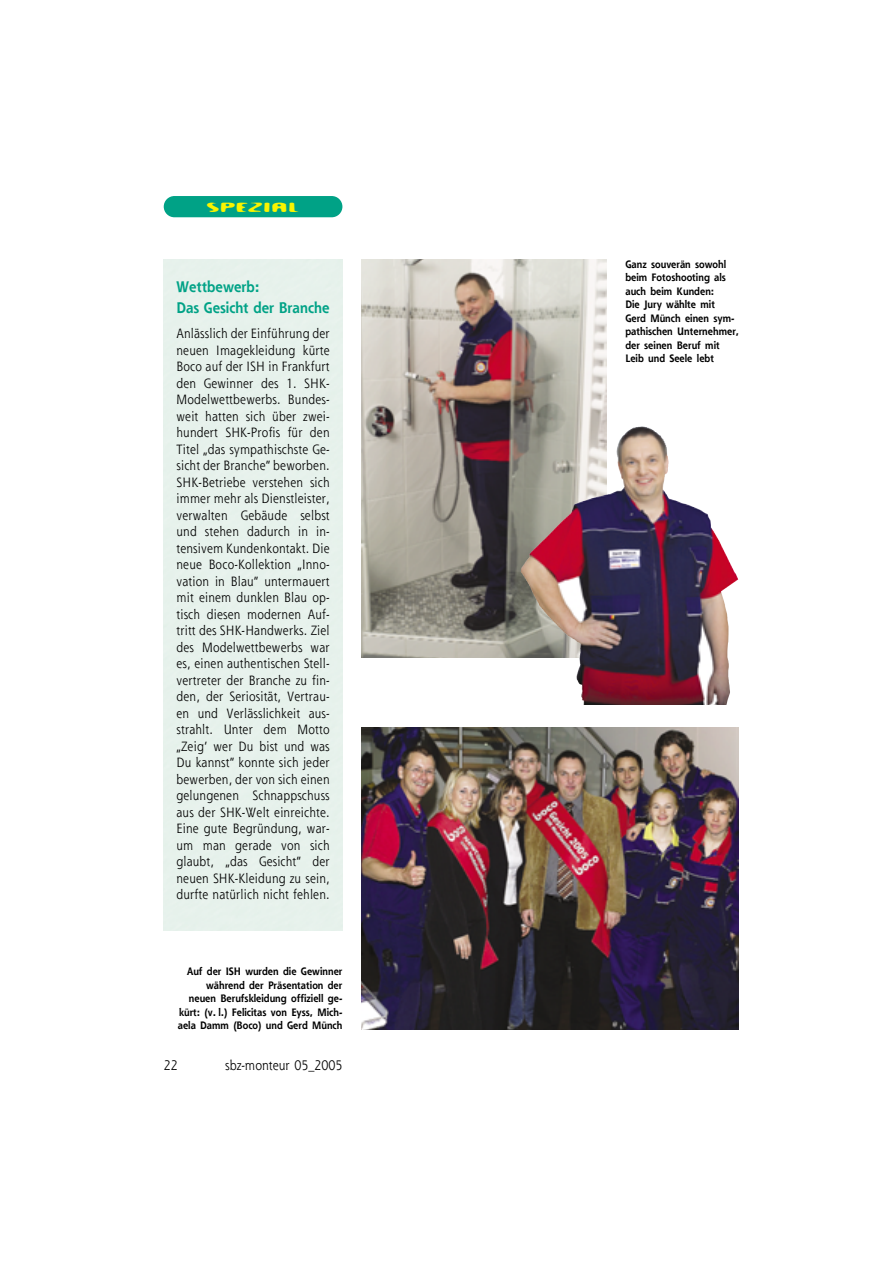
<style>
.page{position:relative;width:893px;height:1263px;background:#fff}
.page>*{position:absolute;margin:0;border:0;box-sizing:border-box;transform-origin:0 0}
.t1{font:19.5px "Dioptrin";letter-spacing:.09em;color:#f8f400;scale:.9 1}
.t2{font:700 15px/21.6px "Shannon";color:#00a286;scale:.9 1}
.t3{font:13.5px "Shannon";color:#000;scale:.9 1}
.t4{font:13.2px/16.5px "Shannon";letter-spacing:.015em;color:#000;text-align:justify;scale:.9 1}
.t5{font:700 10.5px/13.5px "Shannon";color:#000;scale:.9 1}
</style>
<div class="page">
<div style="left:164px;top:196px;width:178px;height:21px;background:#00a286;border-radius:11px"></div>
<img style="left:361px;top:260px;width:245px;height:397px">
<img style="left:547px;top:429px;width:191px;height:276px">
<img style="left:361px;top:728px;width:377px;height:301px">
<h1 class="t1" style="left:207px;top:193px;width:104px">SPEZIAL</h1>
<p class="t2" style="left:176px;top:277px;width:172px">Wettbewerb:<br>Das Gesicht der Branche</p>
<p class="t4" style="left:176px;top:326px;width:172px">Anlässlich der Einführung der neuen Imagekleidung kürte Boco auf der ISH in Frankfurt den Gewinner des 1. SHK-Modelwettbewerbs. Bundes&shy;weit hatten sich über zwei&shy;hundert SHK-Profis für den Titel „das sympathischste Ge&shy;sicht der Branche“ beworben.<br>SHK-Betriebe verstehen sich immer mehr als Dienstleister, verwalten Gebäude selbst und stehen dadurch in in&shy;tensivem Kundenkontakt. Die neue Boco-Kollektion „Inno&shy;vation in Blau“ untermauert mit einem dunklen Blau op&shy;tisch diesen modernen Auf&shy;tritt des SHK-Handwerks. Ziel des Modelwettbewerbs war es, einen authentischen Stell&shy;vertreter der Branche zu fin&shy;den, der Seriosität, Vertrau&shy;en und Verlässlichkeit aus&shy;strahlt. Unter dem Motto „Zeig’ wer Du bist und was Du kannst“ konnte sich jeder bewerben, der von sich einen gelungenen Schnappschuss aus der SHK-Welt einreichte.<br>Eine gute Begründung, war&shy;um man gerade von sich glaubt, „das Gesicht“ der neuen SHK-Kleidung zu sein, durfte natürlich nicht fehlen.</p>
<p class="t5" style="left:178px;top:965px;width:184px;text-align:right">Auf der ISH wurden die Gewinner während der Präsentation der neuen Berufskleidung offiziell ge&shy;kürt: (v. l.) Felicitas von Eyss, Mich&shy;aela Damm (Boco) und Gerd Münch</p>
<p class="t3" style="left:164px;top:1059px;width:17px">22</p>
<p class="t3" style="left:225px;top:1059px;width:132px">sbz-monteur 05_2005</p>
<p class="t5" style="left:625px;top:258px;width:128px">Ganz souverän sowohl beim Fotoshooting als auch beim Kunden:<br>Die Jury wählte mit<br>Gerd Münch einen sym&shy;pathischen Unternehmer, der seinen Beruf mit<br>Leib und Seele lebt</p>
</div>
